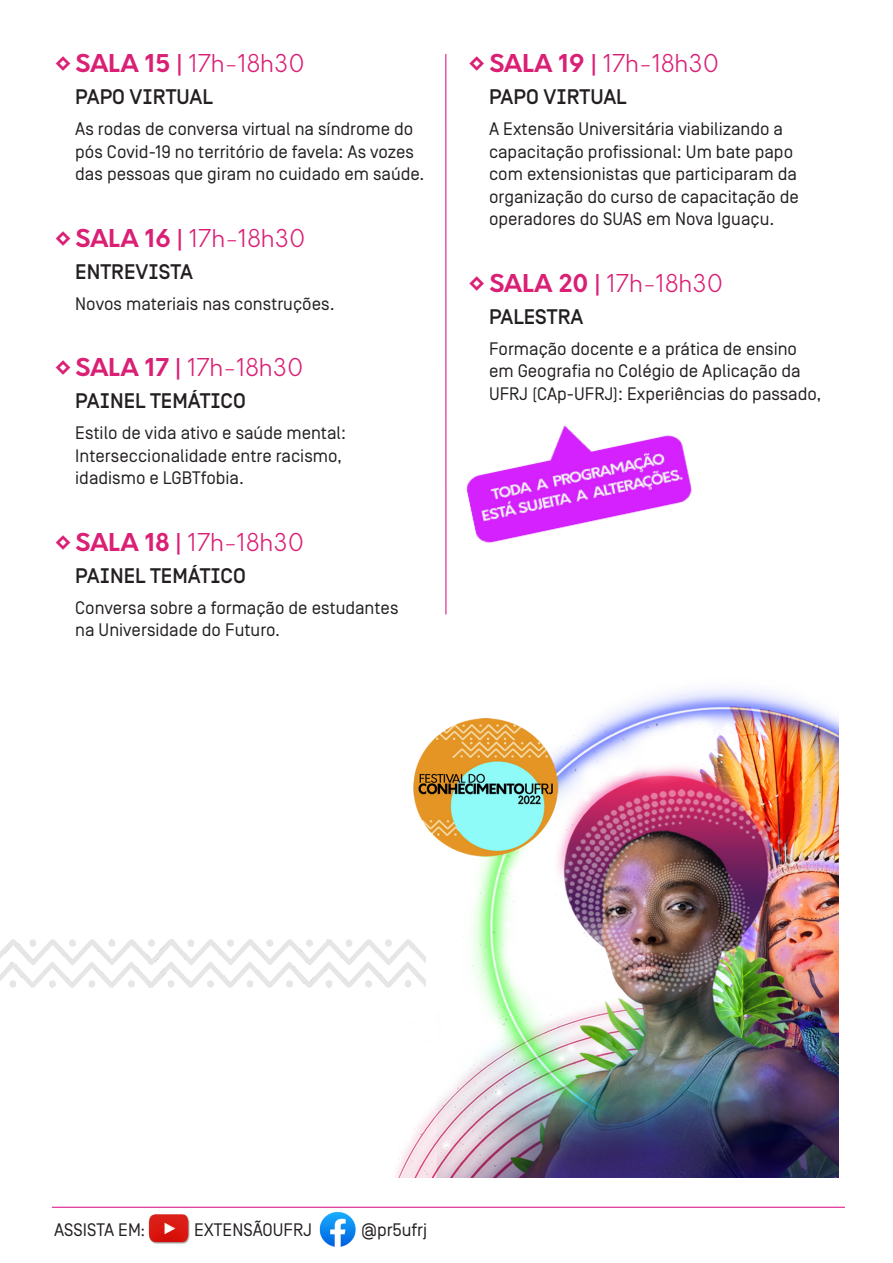
<style>
.page{position:relative;width:893px;height:1263px;background:#fff}
.page>*{position:absolute;margin:0;border:0;box-sizing:border-box;transform-origin:0 0}
.t1{font:300 24px "Orkney";color:#da2075}
._2_-_MODALIDADE{font:21px "Simplon Oi Headline";color:#231f20}
._3_-_TEXTO{font:18px/22.5px "Simplon BP";color:#231f20}
.s1{font-weight:700}
.s2{font-family:"Minion Pro"}
</style>
<div class="page">
<img style="left:148px;top:1214px;width:42px;height:30px">
<hr style="left:52px;top:1207px;width:793px;height:1px;background:#dc208a">
<img style="left:320px;top:1212px;width:36px;height:35px">
<hr style="left:445px;top:54px;width:1px;height:560px;background:#dc208a">
<img style="left:347px;top:688px;width:492px;height:490px">
<img style="left:0;top:940px;width:425px;height:47px">
<img style="left:466px;top:425px;width:226px;height:118px">
<p class="t1" style="left:54px;top:48px;width:252px"><span class="s1">◊SALA 15 |</span> 17h-18h30</p>
<p class="_2_-_MODALIDADE" style="left:75px;top:85px;width:139px">PAPO VIRTUAL</p>
<p class="_3_-_TEXTO" style="left:75px;top:118px;width:351px">As rodas de conversa virtual na síndrome do pós Covid-19 no território de favela: As vozes das pessoas que giram no cuidado em saúde.</p>
<p class="t1" style="left:54px;top:222px;width:253px"><span class="s1">◊SALA 16 |</span> 17h-18h30</p>
<p class="_2_-_MODALIDADE" style="left:75px;top:259px;width:119px">ENTREVISTA</p>
<p class="_3_-_TEXTO" style="left:75px;top:292px;width:261px">Novos materiais nas construções.</p>
<p class="t1" style="left:54px;top:352px;width:251px"><span class="s1">◊SALA 17 |</span> 17h-18h30</p>
<p class="_2_-_MODALIDADE" style="left:75px;top:389px;width:172px">PAINEL TEMÁTICO</p>
<p class="_3_-_TEXTO" style="left:75px;top:422px;width:272px">Estilo de vida ativo e saúde mental:<br>Interseccionalidade entre racismo, idadismo e LGBTfobia.</p>
<p class="t1" style="left:54px;top:526px;width:252px"><span class="s1">◊SALA 18 |</span> 17h-18h30</p>
<p class="_2_-_MODALIDADE" style="left:75px;top:563px;width:172px">PAINEL TEMÁTICO</p>
<p class="_3_-_TEXTO" style="left:75px;top:596px;width:325px">Conversa sobre a formação de estudantes na Universidade do Futuro.</p>
<p class="t1" style="left:468px;top:48px;width:253px"><span class="s1">◊SALA 19 |</span> 17h-18h30</p>
<p class="_2_-_MODALIDADE" style="left:489px;top:85px;width:139px">PAPO VIRTUAL</p>
<p class="_3_-_TEXTO" style="left:489px;top:118px;width:311px">A Extensão Universitária viabilizando a capacitação profissional: Um bate papo com extensionistas que participaram da organização do curso de capacitação de operadores do SUAS em Nova Iguaçu.</p>
<p class="t1" style="left:468px;top:267px;width:257px"><span class="s1">◊SALA 20 |</span> 17h-18h30</p>
<p class="_2_-_MODALIDADE" style="left:489px;top:304px;width:96px">PALESTRA</p>
<p class="_3_-_TEXTO" style="left:489px;top:337px;width:334px">Formação docente e a prática de ensino em Geografia no Colégio de Aplicação da<br>UFRJ (CAp-UFRJ): Experiências do passado,</p>
<p class="_3_-_TEXTO" style="left:54px;top:1219px;width:92px">ASSISTA EM<span class="s2">:</span></p>
<p class="_3_-_TEXTO" style="left:194px;top:1219px;width:119px">EXTENSÃOUFRJ</p>
<p class="_3_-_TEXTO" style="left:361px;top:1219px;width:68px">@pr5ufrj</p>
</div>
